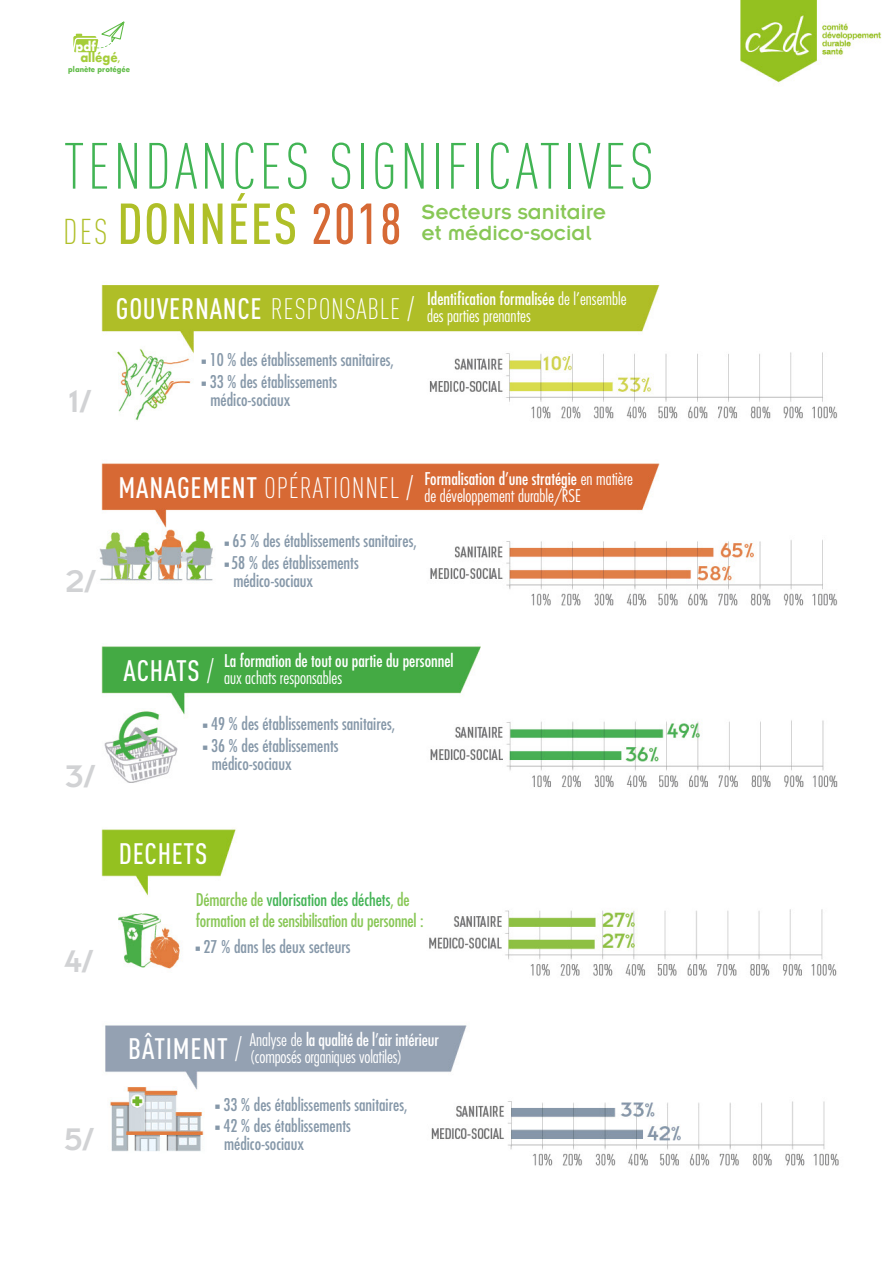
<style>
.page{position:relative;width:893px;height:1263px;background:#fff}
.page>*{position:absolute;margin:0;border:0;box-sizing:border-box;transform-origin:0 0}
.t1{font:300 64.2px "DIN Cond";letter-spacing:.05em;color:#41b454}
.t2{font:500 56.7px "DIN Cond";letter-spacing:.025em;color:#afbf28}
.t3{font:34.35px "Insignia LT Std";color:#d1d2d4}
.t4{font:300 29.25px "DIN Cond";letter-spacing:.025em;color:#fff}
.t5{font:500 29.25px "DIN Cond";letter-spacing:.025em;color:#fff}
.t6{font:22.65px "Insignia LT Std";color:#88c756}
.t7{font:condensed 17.1px "Futura";color:#8698a9}
.t8{font:condensed 17.1px "Futura";color:#fff}
.t9{font:300 condensed 17.1px "Futura";color:#fff}
.t10{font:condensed 17.1px/21.3px "Futura";letter-spacing:-.01em;color:#88c756}
.t11{font:700 12.45px "Futura";color:#a5cd3a;scale:.91 1}
.t12{font:700 12.45px "Futura";color:#fff;scale:.91 1}
.t13{font:700 7.35px "Futura";color:#60bb47;scale:.91 1}
.s1{font-size:8.25px}
.s2{font-weight:300;font-size:35.4px}
.s3{color:#d66935}
.s4{font-weight:500}
.s5{font-weight:300}
.s6{color:#44b456}
</style>
<div class="page">
<img style="left:74px;top:0;width:808px;height:1166px">
<svg style="left:73px;top:7px;width:64px;height:45px"></svg>
<svg style="left:202px;top:360px;width:4px;height:4px"></svg>
<svg style="left:202px;top:381px;width:4px;height:5px"></svg>
<svg style="left:225px;top:541px;width:4px;height:4px"></svg>
<svg style="left:225px;top:562px;width:4px;height:5px"></svg>
<svg style="left:203px;top:724px;width:4px;height:4px"></svg>
<svg style="left:203px;top:745px;width:4px;height:5px"></svg>
<svg style="left:216px;top:1104px;width:4px;height:4px"></svg>
<svg style="left:216px;top:1125px;width:4px;height:5px"></svg>
<svg style="left:196px;top:946px;width:4px;height:5px"></svg>
<p class="t12" style="left:76px;top:37px;width:24px">pdf</p>
<p class="t11" style="left:80px;top:48px;width:45px">allégé<span class="s1">,</span></p>
<p class="t13" style="left:68px;top:64px;width:69px">planète protégée</p>
<h1 class="t1" style="left:64px;top:129px;width:592px">TENDANCES SIGNIFICATIVES</h1>
<h2 class="t2" style="left:64px;top:190px;width:339px"><span class="s2">DES</span> DONNÉES <span class="s3">2018</span></h2>
<p class="t6" style="left:421px;top:200px;width:186px">Secteurs sanitaire</p>
<p class="t6" style="left:421px;top:221px;width:171px">et médico-social</p>
<p class="t3" style="left:69px;top:384px;width:24px">1/</p>
<p class="t4" style="left:116px;top:292px;width:300px"><span class="s4">GOUVERNANCE</span> RESPONSABLE /</p>
<p class="t7" style="left:210px;top:350px;width:186px">10 % des établissements sanitaires,</p>
<p class="t7" style="left:210px;top:371px;width:129px">33 % des établissements</p>
<p class="t7" style="left:210px;top:389px;width:82px">médico-sociaux</p>
<p class="t8" style="left:427px;top:288px;width:201px">Identification formalisée <span class="s5">de l’ensemble</span></p>
<p class="t9" style="left:427px;top:306px;width:105px">des parties prenantes</p>
<p class="t3" style="left:65px;top:564px;width:32px">2/</p>
<p class="t4" style="left:119px;top:471px;width:296px"><span class="s4">MANAGEMENT</span> OPÉRATIONNEL /</p>
<p class="t8" style="left:424px;top:468px;width:210px">Formalisation d’une stratégie <span class="s5">en matière</span></p>
<p class="t9" style="left:424px;top:486px;width:158px">de développement durable/RSE</p>
<p class="t7" style="left:233px;top:531px;width:186px">65 % des établissements sanitaires,</p>
<p class="t7" style="left:231px;top:552px;width:129px">58 % des établissements</p>
<p class="t7" style="left:233px;top:570px;width:82px">médico-sociaux</p>
<p class="t3" style="left:65px;top:759px;width:31px">3/</p>
<p class="t3" style="left:64px;top:943px;width:31px">4/</p>
<p class="t3" style="left:64px;top:1122px;width:31px">5/</p>
<p class="t5" style="left:124px;top:653px;width:92px">ACHATS <span class="s5">/</span></p>
<p class="t8" style="left:224px;top:650px;width:231px">La formation de tout ou partie du personnel</p>
<p class="t9" style="left:224px;top:668px;width:120px">aux achats responsables</p>
<p class="t7" style="left:211px;top:714px;width:186px">49 % des établissements sanitaires,</p>
<p class="t7" style="left:211px;top:735px;width:129px">36 % des établissements</p>
<p class="t7" style="left:212px;top:753px;width:82px">médico-sociaux</p>
<p class="t5" style="left:119px;top:836px;width:90px">DECHETS</p>
<p class="t10" style="left:196px;top:889px;width:229px">Démarche de <span class="s6">valorisation des déchets</span>, de formation et de sensibilisation du personnel :</p>
<p class="t7" style="left:204px;top:936px;width:149px">27 % dans les deux secteurs</p>
<p class="t5" style="left:128px;top:1031px;width:115px">BÂTIMENT <span class="s5">/</span></p>
<p class="t8" style="left:250px;top:1029px;width:191px"><span class="s5">Analyse de</span> la qualité de l’air intérieur</p>
<p class="t9" style="left:250px;top:1046px;width:154px">(composés organiques volatiles)</p>
<p class="t7" style="left:223px;top:1094px;width:186px">33 % des établissements sanitaires,</p>
<p class="t7" style="left:223px;top:1115px;width:129px">42 % des établissements</p>
<p class="t7" style="left:224px;top:1133px;width:82px">médico-sociaux</p>
</div>
